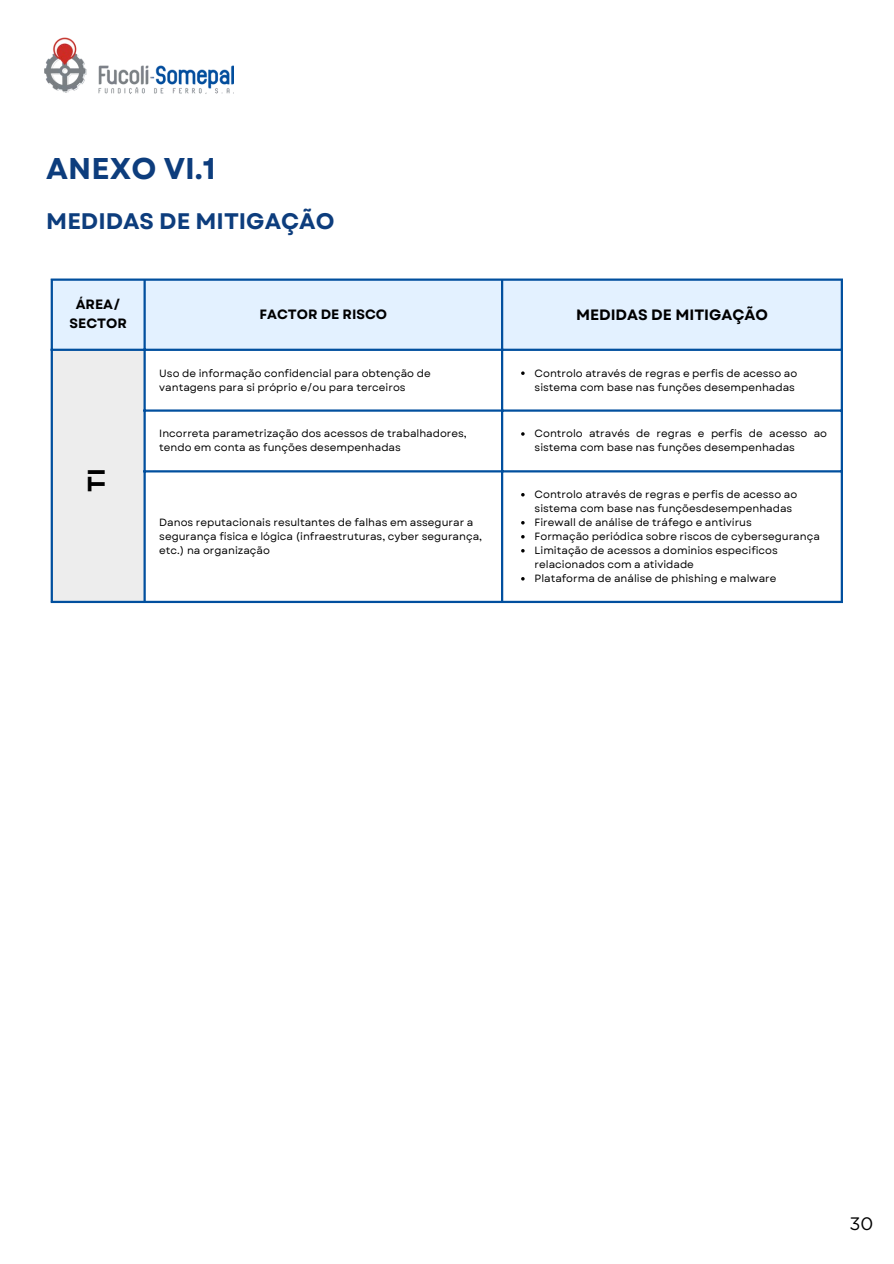
<style>
.page{position:relative;width:894px;height:1264px;background:#fff}
.page>*{position:absolute;margin:0;border:0;box-sizing:border-box;transform-origin:0 0}
.t1{font:700 30px "Garet";color:#0d3d7d}
.t2{font:700 24px "Garet";color:#000}
.t3{font:700 22.5px "Garet";color:#0d3d7d}
.t4{font:18px "Gotham";color:#000}
.t5{font:700 15px "Garet";color:#000}
.t6{font:700 13.5px "Garet";color:#000}
.t7{font:10.5px/14px "Garet";color:#000}
</style>
<div class="page">
<img style="left:44px;top:37px;width:189px;height:57px">
<div style="left:53px;top:281px;width:787px;height:68px;background:#e3f1ff"></div>
<div style="left:51px;top:349px;width:94px;height:253px;background:#ededed"></div>
<svg style="left:521px;top:371px;width:3px;height:4px"></svg>
<svg style="left:521px;top:432px;width:3px;height:4px"></svg>
<hr style="left:51px;top:281px;width:2px;height:320px;background:#014f9e">
<hr style="left:143px;top:281px;width:3px;height:320px;background:#014f9e">
<hr style="left:501px;top:281px;width:2px;height:320px;background:#014f9e">
<hr style="left:840px;top:281px;width:2px;height:320px;background:#014f9e">
<hr style="left:51px;top:278px;width:791px;height:3px;background:#014f9e">
<hr style="left:51px;top:349px;width:791px;height:2px;background:#014f9e">
<hr style="left:143px;top:409px;width:699px;height:3px;background:#014f9e">
<hr style="left:143px;top:470px;width:699px;height:2px;background:#014f9e">
<hr style="left:51px;top:601px;width:791px;height:2px;background:#014f9e">
<p class="t1" style="left:46px;top:147px;width:171px">ANEXO VI.1</p>
<p class="t3" style="left:46px;top:205px;width:289px">MEDIDAS DE MITIGAÇÃO</p>
<p class="t6" style="left:76px;top:295px;width:46px">ÁREA/</p>
<h1 class="t6" style="left:69px;top:313px;width:59px">SECTOR</h1>
<p class="t2" style="left:79px;top:491px;width:25px;rotate:-90deg">TI</p>
<h2 class="t6" style="left:259px;top:304px;width:129px">FACTOR DE RISCO</h2>
<p class="t5" style="left:576px;top:303px;width:193px">MEDIDAS DE MITIGAÇÃO</p>
<p class="t7" style="left:159px;top:366px;width:273px">Uso de informação confidencial para obtenção de vantagens para si próprio e/ou para terceiros</p>
<p class="t7" style="left:534px;top:366px;width:264px">Controlo através de regras e perfis de acesso ao sistema com base nas funções desempenhadas</p>
<p class="t7" style="left:159px;top:427px;width:309px">Incorreta parametrização dos acessos de trabalhadores, tendo em conta as funções desempenhadas</p>
<p class="t7" style="left:534px;top:427px;width:294px">Controlo através de regras e perfis de acesso ao sistema com base nas funções desempenhadas</p>
<p class="t7" style="left:159px;top:515px;width:324px">Danos reputacionais resultantes de falhas em assegurar a segurança física e lógica (infraestruturas, cyber segurança, etc.) na organização</p>
<p class="t7" style="left:534px;top:487px;width:264px">Controlo através de regras e perfis de acesso ao sistema com base nas funçõesdesempenhadas</p>
<p class="t7" style="left:534px;top:515px;width:219px">Firewall de análise de tráfego e antivírus</p>
<p class="t7" style="left:534px;top:529px;width:287px">Formação periódica sobre riscos de cybersegurança</p>
<p class="t7" style="left:534px;top:543px;width:245px">Limitação de acessos a dominios especificos relacionados com a atividade</p>
<p class="t7" style="left:534px;top:571px;width:243px">Plataforma de análise de phishing e malware</p>
<h3 class="t4" style="left:849px;top:1212px;width:25px">30</h3>
</div>
